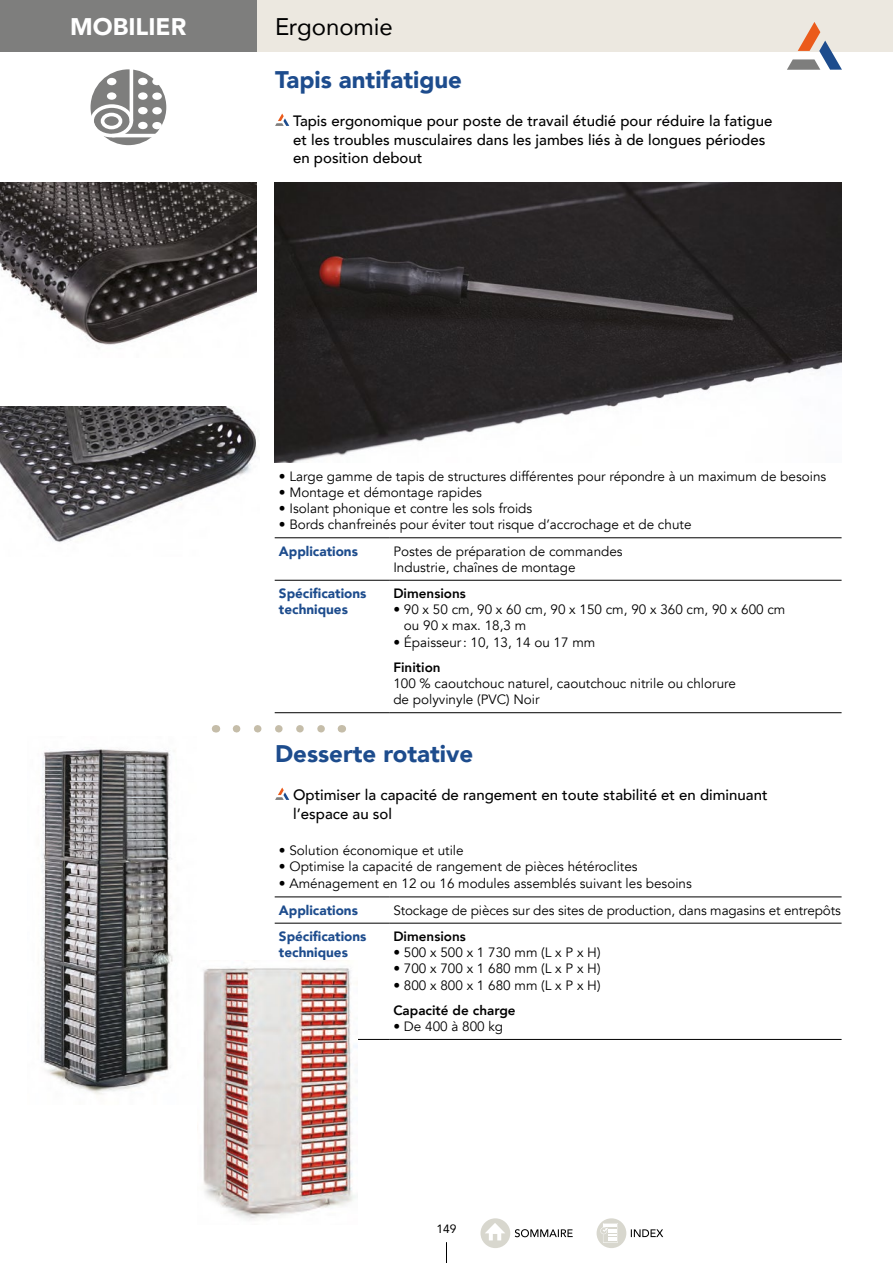
<style>
.page{position:relative;width:893px;height:1263px;background:#fff}
.page>*{position:absolute;margin:0;border:0;box-sizing:border-box;transform-origin:0 0}
.t1{font:900 24px "Avenir";color:#1d4c8d}
.t2{font:24px "Avenir";letter-spacing:-.005em;color:#000}
.t3{font:900 24px "Avenir";color:#fff}
.t4{font:500 15px/18.8px "Avenir";color:#000}
.t5{font:13.5px/16.2px "Avenir";color:#000}
.t6{font:900 13.5px/16.2px "Avenir";color:#1d4c8d}
.t7{font:800 13.5px "Avenir";color:#000}
.t8{font:12px "Avenir";color:#000}
.s1{font-weight:900;color:#1d4c8d}
.s2{font-weight:800}
</style>
<div class="page">
<svg style="left:446px;top:1242px;width:1px;height:21px"></svg>
<div style="left:256px;top:0;width:637px;height:51px;background:#ece8e0"></div>
<svg style="left:275px;top:114px;width:14px;height:12px"></svg>
<div style="left:0;top:0;width:256px;height:51px;background:#7e7e7d"></div>
<hr style="left:275px;top:537px;width:114px;height:1px;background:#000">
<hr style="left:389px;top:537px;width:453px;height:1px;background:#000">
<hr style="left:275px;top:580px;width:114px;height:1px;background:#000">
<hr style="left:389px;top:580px;width:453px;height:1px;background:#000">
<hr style="left:275px;top:712px;width:114px;height:1px;background:#000">
<hr style="left:389px;top:712px;width:453px;height:1px;background:#000">
<svg style="left:787px;top:22px;width:55px;height:48px"></svg>
<img style="left:0;top:182px;width:257px;height:163px">
<img style="left:0;top:407px;width:257px;height:135px">
<img style="left:275px;top:182px;width:567px;height:280px">
<div style="left:91px;top:69px;width:75px;height:76px;background:#7e7e7d;border-radius:50%"></div>
<div style="left:90px;top:104px;width:43px;height:33px;border:4px solid #fff;border-radius:50%"></div>
<div style="left:101px;top:113px;width:21px;height:16px;border:4px solid #fff;border-radius:50%"></div>
<hr style="left:130px;top:67px;width:3px;height:54px;background:#fff">
<hr style="left:112px;top:134px;width:54px;height:3px;background:#fff">
<div style="left:107px;top:92px;width:9px;height:8px;background:#fff;border-radius:50%"></div>
<div style="left:138px;top:122px;width:10px;height:7px;background:#fff;border-radius:50%"></div>
<div style="left:138px;top:107px;width:10px;height:7px;background:#fff;border-radius:50%"></div>
<div style="left:138px;top:92px;width:10px;height:8px;background:#fff;border-radius:50%"></div>
<div style="left:107px;top:78px;width:9px;height:7px;background:#fff;border-radius:50%"></div>
<div style="left:138px;top:78px;width:10px;height:7px;background:#fff;border-radius:50%"></div>
<div style="left:152px;top:122px;width:10px;height:7px;background:#fff;border-radius:50%"></div>
<div style="left:152px;top:107px;width:10px;height:7px;background:#fff;border-radius:50%"></div>
<div style="left:152px;top:93px;width:10px;height:7px;background:#fff;border-radius:50%"></div>
<div style="left:152px;top:78px;width:10px;height:7px;background:#fff;border-radius:50%"></div>
<svg style="left:275px;top:787px;width:14px;height:13px"></svg>
<hr style="left:275px;top:897px;width:114px;height:1px;background:#000">
<hr style="left:389px;top:897px;width:453px;height:1px;background:#000">
<hr style="left:275px;top:923px;width:114px;height:1px;background:#000">
<hr style="left:389px;top:923px;width:453px;height:1px;background:#000">
<hr style="left:275px;top:1039px;width:114px;height:1px;background:#000">
<hr style="left:389px;top:1039px;width:453px;height:1px;background:#000">
<svg style="left:236px;top:725px;width:89px;height:7px"></svg>
<img style="left:203px;top:967px;width:154px;height:253px">
<img style="left:41px;top:749px;width:132px;height:346px">
<div style="left:480px;top:1218px;width:30px;height:30px;background:#d8d7ce;border-radius:50%"></div>
<svg style="left:485px;top:1223px;width:20px;height:17px"></svg>
<div style="left:597px;top:1218px;width:29px;height:30px;background:#d8d7ce;border-radius:50%"></div>
<svg style="left:600px;top:1223px;width:18px;height:20px"></svg>
<svg style="left:515px;top:1229px;width:58px;height:8px"></svg>
<svg style="left:631px;top:1229px;width:32px;height:8px"></svg>
<p class="t3" style="left:70px;top:6px;width:117px">MOBILIER</p>
<p class="t2" style="left:275px;top:8px;width:119px">Ergonomie</p>
<p class="t1" style="left:275px;top:60px;width:188px">Tapis antifatigue</p>
<p class="t4" style="left:293px;top:110px;width:481px">Tapis ergonomique pour poste de travail étudié pour réduire la fatigue et les troubles musculaires dans les jambes liés à de longues périodes en position debout</p>
<p class="t5" style="left:279px;top:468px;width:549px">• Large gamme de tapis de structures différentes pour répondre à un maximum de besoins</p>
<p class="t5" style="left:279px;top:484px;width:205px">• Montage et démontage rapides</p>
<p class="t5" style="left:279px;top:501px;width:255px">• Isolant phonique et contre les sols froids</p>
<p class="t5" style="left:279px;top:512px;width:414px;line-height:26.2px">• Bords chanfreinés pour éviter tout risque d’accrochage et de chute<br><span class="s1">Applications</span></p>
<p class="t5" style="left:393px;top:543px;width:231px">Postes de préparation de commandes<br>Industrie, chaînes de montage</p>
<p class="t6" style="left:279px;top:585px;width:89px">Spécifications techniques</p>
<p class="t7" style="left:393px;top:583px;width:74px">Dimensions</p>
<p class="t5" style="left:404px;top:602px;width:383px;text-indent:-11px">• 90 x 50 cm, 90 x 60 cm, 90 x 150 cm, 90 x 360 cm, 90 x 600 cm ou 90 x max. 18,3 m</p>
<p class="t5" style="left:393px;top:630px;width:204px;line-height:25.2px">• Épaisseur: 10, 13, 14 ou 17 mm<br><span class="s2">Finition</span></p>
<p class="t5" style="left:393px;top:675px;width:344px">100 % caoutchouc naturel, caoutchouc nitrile ou chlorure de polyvinyle (PVC) Noir</p>
<p class="t1" style="left:275px;top:733px;width:200px">Desserte rotative</p>
<p class="t4" style="left:293px;top:784px;width:476px">Optimiser la capacité de rangement en toute stabilité et en diminuant l’espace au sol</p>
<p class="t5" style="left:279px;top:843px;width:186px">• Solution économique et utile</p>
<p class="t5" style="left:279px;top:859px;width:360px">• Optimise la capacité de rangement de pièces hétéroclites</p>
<p class="t5" style="left:279px;top:869px;width:414px;line-height:27.2px">• Aménagement en 12 ou 16 modules assemblés suivant les besoins<br><span class="s1">Applications</span></p>
<p class="t5" style="left:393px;top:902px;width:449px">Stockage de pièces sur des sites de production, dans magasins et entrepôts</p>
<p class="t6" style="left:279px;top:928px;width:89px">Spécifications techniques</p>
<p class="t7" style="left:393px;top:926px;width:74px">Dimensions</p>
<p class="t5" style="left:393px;top:944px;width:209px">• 500 x 500 x 1 730 mm (L x P x H)</p>
<p class="t5" style="left:393px;top:961px;width:209px">• 700 x 700 x 1 680 mm (L x P x H)</p>
<p class="t5" style="left:393px;top:972px;width:209px;line-height:25.2px">• 800 x 800 x 1 680 mm (L x P x H)<br><span class="s2">Capacité de charge</span></p>
<p class="t5" style="left:393px;top:1018px;width:111px">• De 400 à 800 kg</p>
<p class="t8" style="left:436px;top:1219px;width:22px">149</p>
</div>
